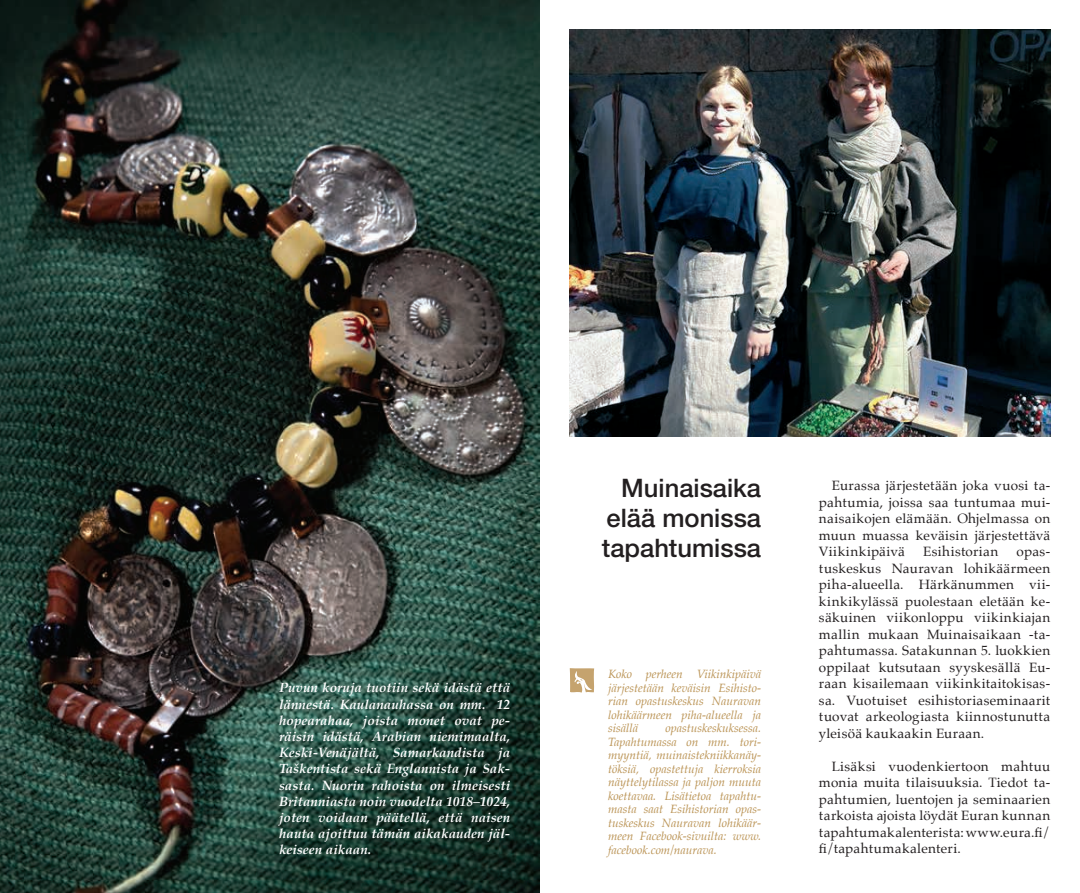
<style>
.page{position:relative;width:1080px;height:893px;background:#fff}
.page>*{position:absolute;margin:0;border:0;box-sizing:border-box;transform-origin:0 0}
.t1{font:500 25.5px/30px "Helvetica Neue LT Pro";color:#231f20;text-align:justify}
.t2{font:13.5px/16.5px "Palatino";letter-spacing:.025em;color:#231f20;text-align:justify}
.t3{font:italic 700 13.5px/16.2px "Palatino";color:#fff;text-align:justify}
.t4{font:italic 12px/13.5px "Palatino";color:#b99151;text-align:justify}
</style>
<div class="page">
<img style="left:0;top:0;width:540px;height:893px">
<svg style="left:570px;top:668px;width:24px;height:25px"></svg>
<img style="left:570px;top:30px;width:480px;height:406px">
<p class="t3" style="left:279px;top:680px;width:233px">Puvun koruja tuotiin sekä idästä että lännestä. Kaulanauhassa on mm. 12 hopearahaa, joista monet ovat pe&shy;räisin idästä, Arabian niemimaalta, Keski-Venäjältä, Samarkandista ja Taškentista sekä Englannista ja Sak&shy;sasta. Nuorin rahoista on ilmeisesti Britanniasta noin vuodelta 1018–1024, joten voidaan päätellä, että naisen hauta ajoittuu tämän aikakauden jäl&shy;keiseen aikaan.</p>
<h1 class="t1" style="left:602px;top:473px;width:161px;text-indent:19px">Muinaisaika elää monissa tapahtumissa</h1>
<p class="t4" style="left:608px;top:667px;width:155px">Koko perheen Viikinkipäivä järjestetään keväisin Esihisto&shy;rian opastuskeskus Nauravan lohikäärmeen piha-alueella ja sisällä</p>
<p class="t4" style="left:608px;top:721px;width:155px;text-indent:57px">opastuskeskuksessa.<br>Tapahtumassa on mm. tori&shy;myyntiä, muinaistekniikkanäy&shy;töksiä, opastettuja kierroksia näyttelytilassa ja paljon muuta koettavaa. Lisätietoa tapahtu&shy;masta saat Esihistorian opas&shy;tuskeskus Nauravan lohikäär&shy;meen Facebook-sivuilta: www. facebook.com/naurava.</p>
<p class="t2" style="left:819px;top:477px;width:233px;text-indent:13px">Eurassa järjestetään joka vuosi ta&shy;pahtumia, joissa saa tuntumaa mui&shy;naisaikojen elämään. Ohjelmassa on muun muassa keväisin järjestettävä Viikinkipäivä</p>
<p class="t2" style="left:923px;top:543px;width:77px">Esihistorian</p>
<p class="t2" style="left:819px;top:543px;width:233px;text-indent:198px">opas&shy;tuskeskus Nauravan lohikäärmeen piha-alueella. Härkänummen vii&shy;kinkikylässä puolestaan eletään ke&shy;säkuinen viikonloppu viikinkiajan mallin mukaan Muinaisaikaan -ta&shy;pahtumassa. Satakunnan 5. luokkien oppilaat kutsutaan syyskesällä Eu&shy;raan kisailemaan viikinkitaitokisas&shy;sa. Vuotuiset esihistoriaseminaarit tuovat arkeologiasta kiinnostunutta yleisöä kaukaakin Euraan.</p>
<p class="t2" style="left:819px;top:758px;width:233px;text-indent:13px">Lisäksi vuodenkiertoon mahtuu monia muita tilaisuuksia. Tiedot ta&shy;pahtumien, luentojen ja seminaarien tarkoista ajoista löydät Euran kunnan tapahtumakalenterista: www.eura.fi/ fi/tapahtumakalenteri.</p>
</div>
